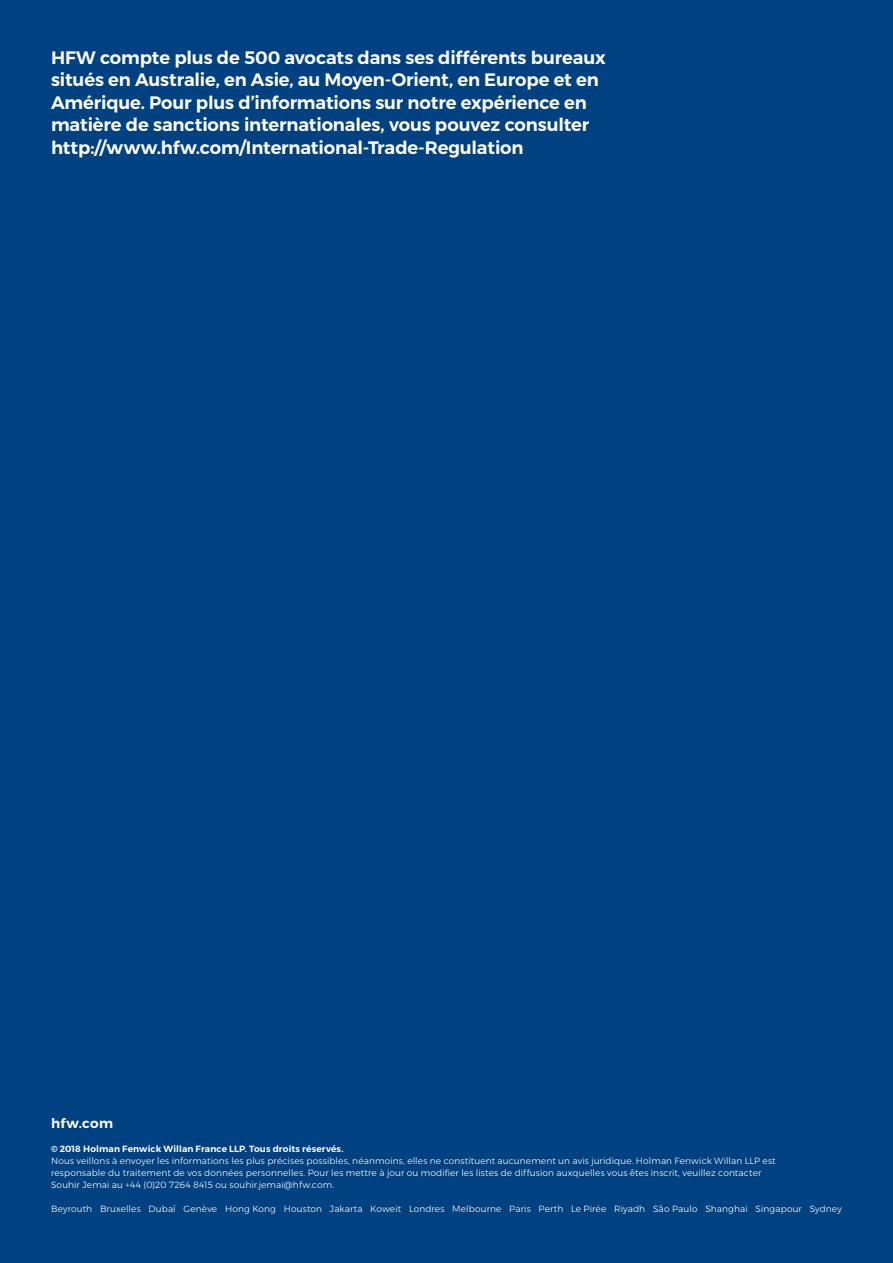
<style>
.page{position:relative;width:893px;height:1263px;background:#004181}
.page>*{position:absolute;margin:0;border:0;box-sizing:border-box;transform-origin:0 0}
.t1{font:600 18px/22.5px "Montserrat";letter-spacing:-.01em;color:#fff}
.t2{font:600 13.5px "Montserrat";letter-spacing:.025em;color:#fff}
.t3{font:300 9px/12px "Montserrat";letter-spacing:.015em;color:#fff}
.t4{font:600 9px "Montserrat";letter-spacing:.015em;color:#fff}
</style>
<div class="page">
<p class="t1" style="left:51px;top:46px;width:556px">HFW compte plus de 500 avocats dans ses différents bureaux situés en Australie, en Asie, au Moyen-Orient, en Europe et en Amérique. Pour plus d’informations sur notre expérience en matière de sanctions internationales, vous pouvez consulter http://www.hfw.com/International-Trade-Regulation</p>
<h2 class="t2" style="left:51px;top:1112px;width:64px">hfw.com</h2>
<p class="t4" style="left:51px;top:1141px;width:294px">© 2018 Holman Fenwick Willan France LLP. Tous droits réservés.</p>
<p class="t3" style="left:51px;top:1154px;width:726px">Nous veillons à envoyer les informations les plus précises possibles, néanmoins, elles ne constituent aucunement un avis juridique. Holman Fenwick Willan LLP est responsable du traitement de vos données personnelles. Pour les mettre à jour ou modifier les listes de diffusion auxquelles vous êtes inscrit, veuillez contacter<br>Souhir Jemai au +44 (0)20 7264 8415 ou souhir.jemai@hfw.com.</p>
<p class="t3" style="left:51px;top:1202px;width:792px">Beyrouth Bruxelles DubaÏ Genève Hong Kong Houston Jakarta Koweit Londres Melbourne Paris Perth Le Pirée Riyadh São Paulo Shanghai Singapour Sydney</p>
</div>
